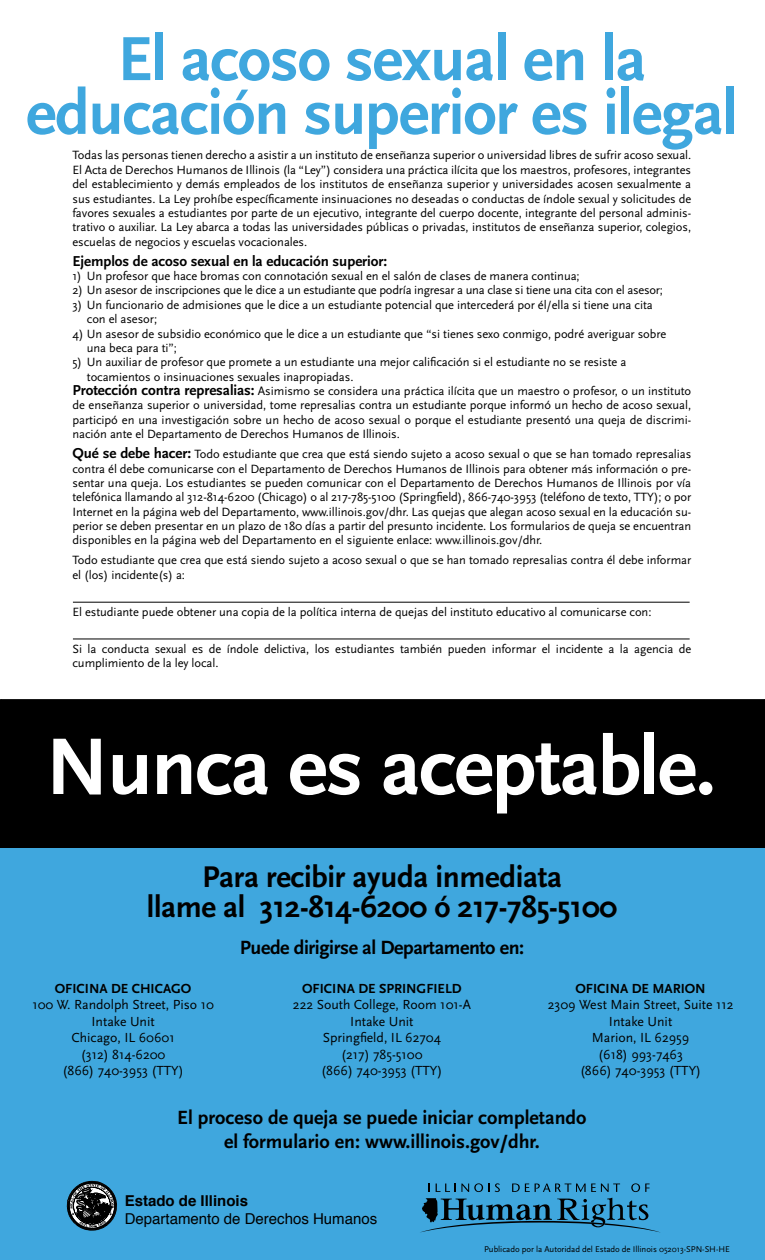
<style>
.page{position:relative;width:765px;height:1260px;background:#fff}
.page>*{position:absolute;margin:0;border:0;box-sizing:border-box;transform-origin:0 0}
.t1{font:700 83.75px "Scala Sans";letter-spacing:-.02em;color:#fff}
.t2{font:700 65px/53.8px "Scala Sans";letter-spacing:-.02em;color:#3fa7de;text-align:center}
.t3{font:700 31.25px/30px "Scala Sans";letter-spacing:-.01em;color:#000;text-align:center}
.t4{font:700 20px/24px "Scala Sans";color:#000;text-align:center}
.t5{font:700 20px "Scala Sans";letter-spacing:-.02em;color:#000}
.t6{font:700 15px "Scala Sans";letter-spacing:-.005em;color:#000}
.t7{font:15px "Helvetica";color:#000}
.t8{font:700 15px "Helvetica";color:#000}
.t9{font:13.75px/16.5px "Scala Sans";color:#000;text-align:center}
.t10{font:700 13.75px "Scala Sans";color:#000}
.t11{font:12.5px/14.4px "Scala Sans";letter-spacing:-.005em;color:#000}
.t12{font:8.75px "Scala Sans";letter-spacing:-.005em;color:#000}
.s1{font-weight:700;font-size:15px}
</style>
<div class="page">
<div style="left:0;top:704px;width:764px;height:556px;background:#3fa7de"></div>
<svg style="left:436px;top:1183px;width:53px;height:9px"></svg>
<svg style="left:495px;top:1183px;width:5px;height:9px"></svg>
<svg style="left:512px;top:1184px;width:108px;height:8px"></svg>
<svg style="left:631px;top:1183px;width:19px;height:9px"></svg>
<svg style="left:420px;top:1198px;width:240px;height:35px"></svg>
<svg style="left:67px;top:1180px;width:50px;height:51px"></svg>
<div style="left:1px;top:700px;width:764px;height:147px;background:#000"></div>
<div style="left:0;top:699px;width:765px;height:149px;border:1px solid #000"></div>
<hr style="left:73px;top:602px;width:617px;height:1px;background:#000">
<hr style="left:73px;top:639px;width:617px;height:1px;background:#000">
<h2 class="t2" style="left:26px;top:34px;width:713px">El acoso sexual en la educación superior es ilegal</h2>
<p class="t11" style="left:72px;top:148px;width:620px;text-align:justify">Todas las personas tienen derecho a asistir a un instituto de enseñanza superior o universidad libres de sufrir acoso sexual.<br>El Acta de Derechos Humanos de Illinois (la “Ley”) considera una práctica ilícita que los maestros, profesores, integrantes del establecimiento y demás empleados de los institutos de enseñanza superior y universidades acosen sexualmente a sus estudiantes. La Ley prohíbe específicamente insinuaciones no deseadas o conductas de índole sexual y solicitudes de favores sexuales a estudiantes por parte de un ejecutivo, integrante del cuerpo docente, integrante del personal adminis&shy;trativo o auxiliar. La Ley abarca a todas las universidades públicas o privadas, institutos de enseñanza superior, colegios, escuelas de negocios y escuelas vocacionales.</p>
<p class="t6" style="left:72px;top:253px;width:316px">Ejemplos de acoso sexual en la educación superior:</p>
<p class="t11" style="left:72px;top:269px;width:509px">1) Un profesor que hace bromas con connotación sexual en el salón de clases de manera continua;</p>
<p class="t11" style="left:72px;top:283px;width:592px">2) Un asesor de inscripciones que le dice a un estudiante que podría ingresar a una clase si tiene una cita con el asesor;</p>
<p class="t11" style="left:87px;top:298px;width:567px;text-indent:-14px">3) Un funcionario de admisiones que le dice a un estudiante potencial que intercederá por él/ella si tiene una cita con el asesor;</p>
<p class="t11" style="left:87px;top:327px;width:581px;text-indent:-14px">4) Un asesor de subsidio económico que le dice a un estudiante que “si tienes sexo conmigo, podré averiguar sobre una beca para ti”;</p>
<p class="t11" style="left:72px;top:355px;width:555px">5) Un auxiliar de profesor que promete a un estudiante una mejor calificación si el estudiante no se resiste a</p>
<p class="t11" style="left:87px;top:370px;width:268px">tocamientos o insinuaciones sexuales inapropiadas.</p>
<p class="t11" style="left:72px;top:384px;width:620px"><span class="s1">Protección contra represalias:</span> Asimismo se considera una práctica ilícita que un maestro o profesor, o un instituto</p>
<p class="t11" style="left:72px;top:398px;width:620px">de enseñanza superior o universidad, tome represalias contra un estudiante porque informó un hecho de acoso sexual,</p>
<p class="t11" style="left:72px;top:413px;width:620px">participó en una investigación sobre un hecho de acoso sexual o porque el estudiante presentó una queja de discrimi-</p>
<p class="t11" style="left:72px;top:427px;width:329px">nación ante el Departamento de Derechos Humanos de Illinois.</p>
<p class="t11" style="left:72px;top:447px;width:620px;text-align:justify"><span class="s1">Qué se debe hacer:</span> Todo estudiante que crea que está siendo sujeto a acoso sexual o que se han tomado represalias contra él debe comunicarse con el Departamento de Derechos Humanos de Illinois para obtener más información o pre&shy;sentar una queja. Los estudiantes se pueden comunicar con el Departamento de Derechos Humanos de Illinois por vía telefónica llamando al 312-814-6200 (Chicago) o al 217-785-5100 (Springfield), 866-740-3953 (teléfono de texto, TTY); o por Internet en la página web del Departamento, www.illinois.gov/dhr. Las quejas que alegan acoso sexual en la educación su&shy;perior se deben presentar en un plazo de 180 días a partir del presunto incidente. Los formularios de queja se encuentran disponibles en la página web del Departamento en el siguiente enlace: www.illinois.gov/dhr.</p>
<p class="t11" style="left:73px;top:553px;width:620px">Todo estudiante que crea que está siendo sujeto a acoso sexual o que se han tomado represalias contra él debe informar el (los) incidente(s) a:</p>
<p class="t11" style="left:73px;top:605px;width:581px">El estudiante puede obtener una copia de la política interna de quejas del instituto educativo al comunicarse con:</p>
<p class="t11" style="left:73px;top:642px;width:620px">Si la conducta sexual es de índole delictiva, los estudiantes también pueden informar el incidente a la agencia de cumplimiento de la ley local.</p>
<h1 class="t1" style="left:45px;top:722px;width:672px">Nunca es aceptable.</h1>
<h3 class="t3" style="left:147px;top:862px;width:472px">Para recibir ayuda inmediata<br>llame al 312-814-6200 ó 217-785-5100</h3>
<h3 class="t5" style="left:240px;top:937px;width:286px">Puede dirigirse al Departamento en:</h3>
<p class="t10" style="left:55px;top:981px;width:138px">OFICINA DE CHICAGO</p>
<p class="t9" style="left:32px;top:997px;width:183px">100 W. Randolph Street, Piso 10<br>Intake Unit<br>Chicago, IL 60601<br>(312) 814-6200<br>(866) 740-3953 (TTY)</p>
<p class="t10" style="left:302px;top:981px;width:161px">OFICINA DE SPRINGFIELD</p>
<p class="t9" style="left:293px;top:997px;width:179px">222 South College, Room 101-A<br>Intake Unit<br>Springfield, IL 62704<br>(217) 785-5100<br>(866) 740-3953 (TTY)</p>
<p class="t10" style="left:576px;top:981px;width:132px">OFICINA DE MARION</p>
<p class="t9" style="left:548px;top:997px;width:187px">2309 West Main Street, Suite 112<br>Intake Unit<br>Marion, IL 62959<br>(618) 993-7463<br>(866) 740-3953 (TTY)</p>
<h3 class="t4" style="left:177px;top:1106px;width:411px">El proceso de queja se puede iniciar completando el formulario en: www.illinois.gov/dhr.</h3>
<p class="t8" style="left:125px;top:1188px;width:125px">Estado de Illinois</p>
<p class="t7" style="left:125px;top:1207px;width:254px">Departamento de Derechos Humanos</p>
<p class="t12" style="left:484px;top:1244px;width:247px">Publicado por la Autoridad del Estado de Illinois 052013-SPN-SH-HE</p>
</div>
